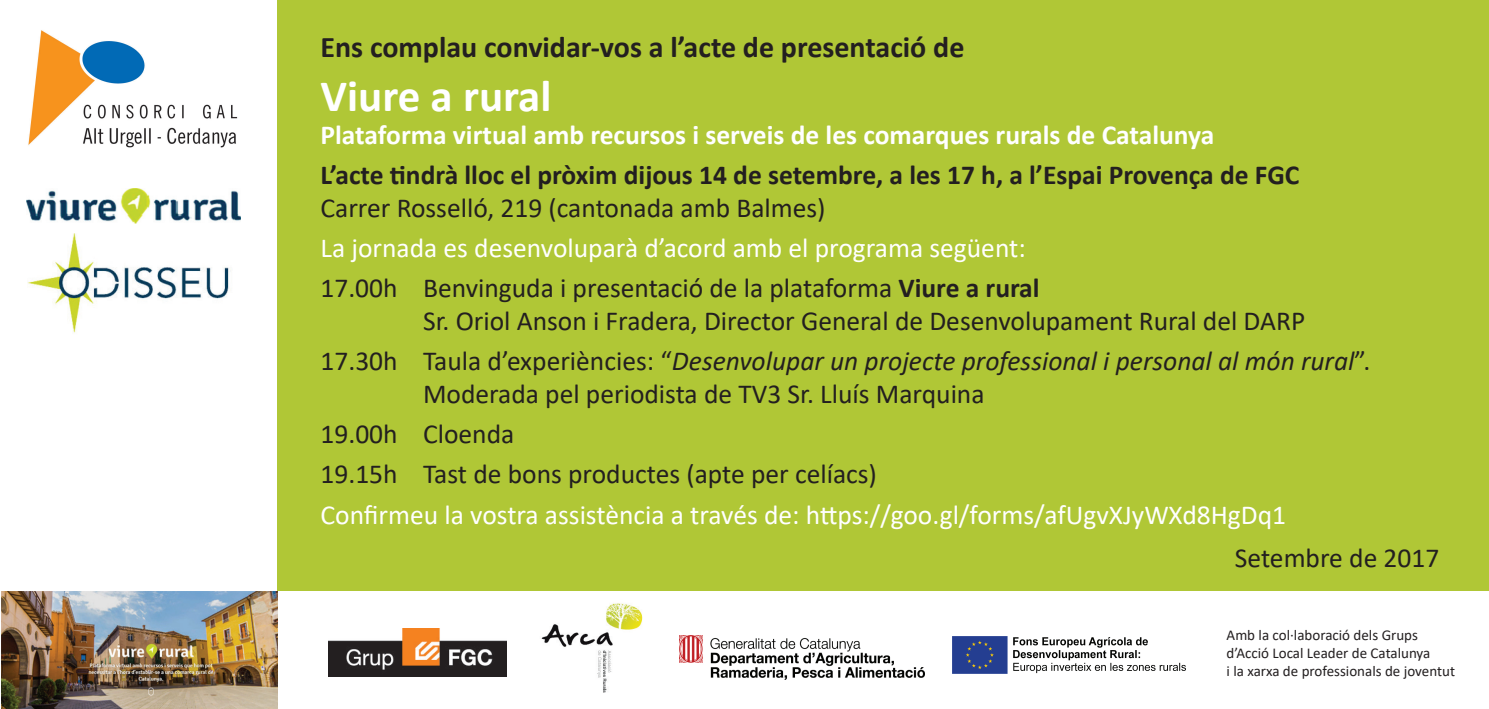
<style>
.page{position:relative;width:1489px;height:709px;background:#fff}
.page>*{position:absolute;margin:0;border:0;box-sizing:border-box;transform-origin:0 0}
.t1{font:700 45px "Calibri";color:#fff}
.t2{font:700 30px "Calibri";color:#231f20}
.t3{font:27.5px/40px "Calibri";color:#231f20}
.t4{font:27.5px/40px "Calibri";color:#fff}
.t5{font:700 27.5px "Calibri";color:#231f20}
.t6{font:700 27.5px "Calibri";color:#fff}
.t7{font:15px/18px "Calibri";color:#231f20}
.s1{color:#231f20}
.s2{font-weight:700;color:#231f20}
.s3{font-style:italic}
</style>
<div class="page">
<img style="left:28px;top:30px;width:210px;height:118px">
<div style="left:278px;top:0;width:1210px;height:590px;background:#b0c736"></div>
<img style="left:26px;top:188px;width:214px;height:35px">
<img style="left:2px;top:591px;width:276px;height:118px">
<img style="left:27px;top:234px;width:202px;height:99px">
<img style="left:679px;top:635px;width:245px;height:44px">
<img style="left:952px;top:636px;width:233px;height:38px">
<img style="left:541px;top:603px;width:102px;height:90px">
<img style="left:329px;top:629px;width:177px;height:48px">
<p class="t2" style="left:320px;top:25px;width:645px">Ens complau convidar-vos a l’acte de presentació de</p>
<h1 class="t1" style="left:320px;top:64px;width:232px">Viure a rural</h1>
<p class="t6" style="left:320px;top:115px;width:895px">Plataforma virtual amb recursos i serveis de les comarques rurals de Catalunya</p>
<p class="t5" style="left:320px;top:155px;width:980px">L’acte tindrà lloc el pròxim dijous 14 de setembre, a les 17 h, a l’Espai Provença de FGC</p>
<p class="t3" style="left:320px;top:187px;width:506px">Carrer Rosselló, 219 (cantonada amb Balmes)</p>
<p class="t4" style="left:320px;top:227px;width:720px">La jornada es desenvoluparà d’acord amb el programa següent:<br><span class="s1">17.00h Benvinguda i presentació de la plataforma</span> <span class="s2">Viure a rural</span></p>
<p class="t3" style="left:320px;top:300px;width:1051px;text-indent:102px">Sr. Oriol Anson i Fradera, Director General de Desenvolupament Rural del DARP<br>17.30h Taula d’experiències: “<span class="s3">Desenvolupar un projecte professional i personal al món rural</span>”.</p>
<p class="t3" style="left:320px;top:373px;width:665px;text-indent:102px">Moderada pel periodista de TV3 Sr. Lluís Marquina<br>19.00h Cloenda<br>19.15h Tast de bons productes (apte per celíacs)</p>
<p class="t4" style="left:320px;top:493px;width:967px">Confirmeu la vostra assistència a través de: https://goo.gl/forms/afUgvXJyWXd8HgDq1</p>
<p class="t3" style="left:1234px;top:537px;width:206px">Setembre de 2017</p>
<p class="t7" style="left:1226px;top:626px;width:230px">Amb la col·laboració dels Grups d’Acció Local Leader de Catalunya<br>i la xarxa de professionals de joventut</p>
</div>
